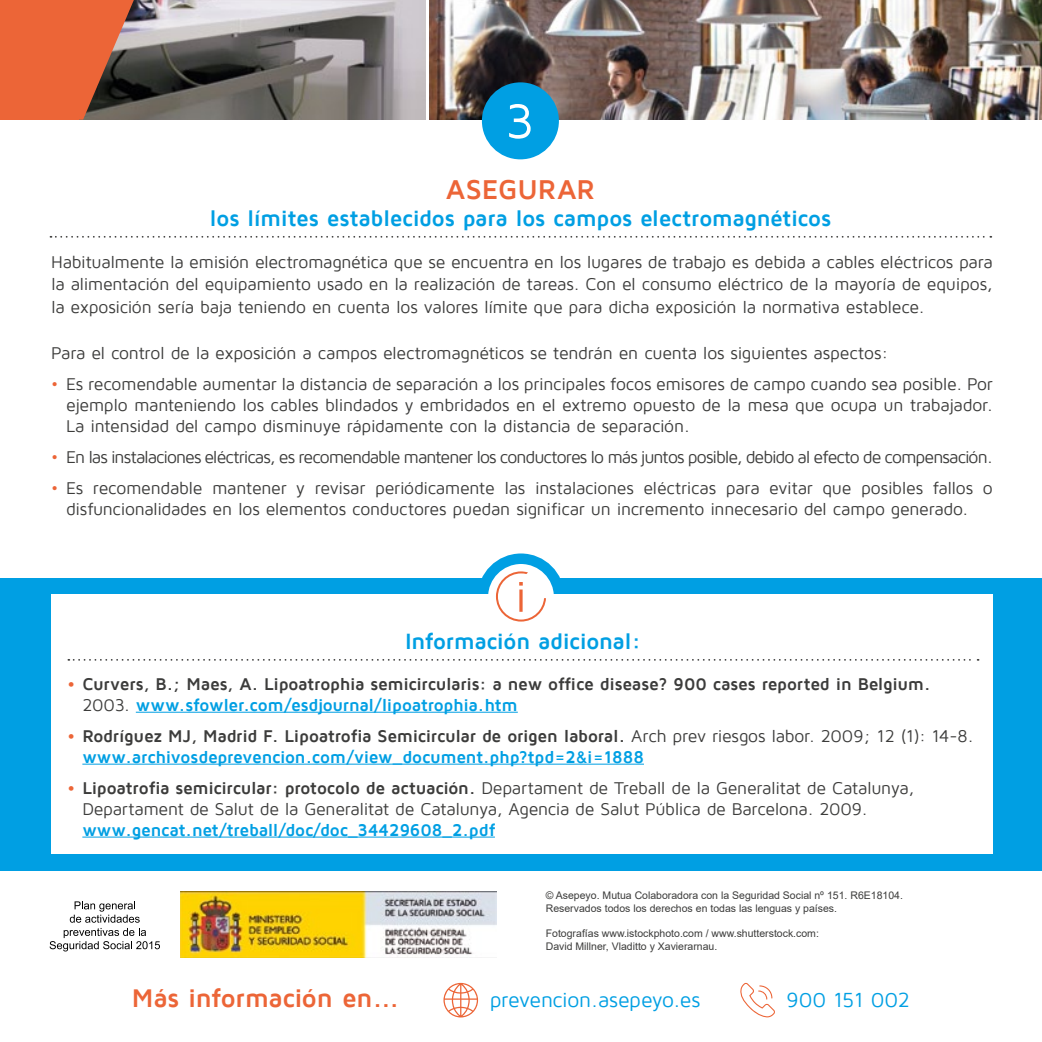
<style>
.page{position:relative;width:1042px;height:1042px;background:#fff}
.page>*{position:absolute;margin:0;border:0;box-sizing:border-box;transform-origin:0 0}
.t1{font:50.75px "Maven Pro";color:#fff}
.t2{font:700 28px "Maven Pro";color:#ec6537}
.t3{font:700 26.25px "Maven Pro";letter-spacing:-.01em;color:#ec6537}
.t4{font:700 22.75px "Maven Pro";letter-spacing:-.015em;color:#009fe3}
.t5{font:21px "Maven Pro";letter-spacing:-.015em;color:#009fe3}
.t6{font:17.5px/21px "Maven Pro";letter-spacing:-.02em;color:#3c3c3b;text-align:justify}
.t7{font:700 17.5px/21px "Maven Pro";letter-spacing:-.015em;color:#3c3c3b}
.t8{font:17.5px "Maven Pro";letter-spacing:-.055em;color:#3c3c3b}
.t9{font:700 17.5px "Maven Pro";letter-spacing:-.01em;color:#009fe3}
.t10{font:10.5px/12.6px "Arial";color:#3c3c3b}
.s1{color:#ec6537}
.s2{font-weight:400}
.s3{color:#009fe3}
.s4{font-weight:700;color:#ec6537}
.s5{font-weight:700}
</style>
<div class="page">
<div style="left:0;top:578px;width:1042px;height:292px;background:#009fe3"></div>
<svg style="left:740px;top:983px;width:35px;height:34px"></svg>
<svg style="left:443px;top:983px;width:35px;height:34px"></svg>
<img style="left:180px;top:891px;width:316px;height:66px">
<svg style="left:70px;top:901px;width:70px;height:21px"></svg>
<svg style="left:50px;top:928px;width:110px;height:23px"></svg>
<svg style="left:483px;top:559px;width:76px;height:76px"></svg>
<div style="left:477px;top:553px;width:87px;height:87px;border:10px solid #009fe3;border-radius:50%"></div>
<div style="left:51px;top:594px;width:942px;height:259px;background:#fff"></div>
<svg style="left:68px;top:659px;width:910px;height:2px"></svg>
<hr style="left:136px;top:712px;width:382px;height:1px;background:#009fe3">
<hr style="left:82px;top:764px;width:562px;height:1px;background:#009fe3">
<hr style="left:82px;top:836px;width:413px;height:1px;background:#009fe3">
<svg style="left:496px;top:571px;width:50px;height:50px"></svg>
<hr style="left:519px;top:589px;width:3px;height:23px;background:#ec6537">
<img style="left:134px;top:0;width:291px;height:120px">
<img style="left:429px;top:0;width:613px;height:120px">
<div style="left:482px;top:82px;width:77px;height:77px;background:#009fe3;border-radius:50%"></div>
<svg style="left:50px;top:236px;width:941px;height:2px"></svg>
<svg style="left:0;top:0;width:134px;height:120px;background:#ce603a"></svg>
<h1 class="t1" style="left:505px;top:95px;width:31px">3</h1>
<h2 class="t2" style="left:446px;top:174px;width:18px">ase</h2>
<h2 class="t2" style="left:498px;top:174px;width:39px">gurar</h2>
<h3 class="t4" style="left:209px;top:206px;width:623px">los límites establecidos para los campos electromagnéticos</h3>
<p class="t6" style="left:51px;top:251px;width:943px;line-height:22.8px">Habitualmente la emisión electromagnética que se encuentra en los lugares de trabajo es debida a cables eléctricos para la alimentación del equipamiento usado en la realización de tareas. Con el consumo eléctrico de la mayoría de equipos, la exposición sería baja teniendo en cuenta los valores límite que para dicha exposición la normativa establece.</p>
<p class="t6" style="left:51px;top:342px;width:839px">Para el control de la exposición a campos electromagnéticos se tendrán en cuenta los siguientes aspectos:</p>
<p class="t6" style="left:66px;top:373px;width:928px;text-indent:-15px"><span class="s1">•</span> Es recomendable aumentar la distancia de separación a los principales focos emisores de campo cuando sea posible. Por ejemplo manteniendo los cables blindados y embridados en el extremo opuesto de la mesa que ocupa un trabajador.<br>La intensidad del campo disminuye rápidamente con la distancia de separación.</p>
<p class="t8" style="left:51px;top:447px;width:943px"><span class="s1">•</span> En las instalaciones eléctricas, es recomendable mantener los conductores lo más juntos posible, debido al efecto de compensación.</p>
<p class="t6" style="left:51px;top:477px;width:943px;text-align:center"><span class="s1">•</span> Es recomendable mantener y revisar periódicamente las instalaciones eléctricas para evitar que posibles fallos o disfuncionalidades en los elementos conductores puedan significar un incremento innecesario del campo generado.</p>
<h3 class="t4" style="left:405px;top:629px;width:237px">Información adicional:</h3>
<p class="t7" style="left:82px;top:673px;width:849px;text-indent:-15px"><span class="s1">•</span> Curvers, B.; Maes, A. Lipoatrophia semicircularis: a new office disease? 900 cases reported in Belgium.<br><span class="s2">2003.</span> <span class="s3">www.sfowler.com/esdjournal/lipoatrophia.htm</span></p>
<p class="t7" style="left:82px;top:725px;width:892px;text-indent:-15px"><span class="s1">•</span> Rodríguez MJ, Madrid F. Lipoatrofia Semicircular de origen laboral. <span class="s2">Arch prev riesgos labor. 2009; 12 (1): 14-8. </span><span class="s3">www.archivosdeprevencion.com/view_document.php?tpd=2&amp;i=1888</span></p>
<p class="t6" style="left:82px;top:777px;width:833px;text-indent:-15px"><span class="s4">•</span> <span class="s5">Lipoatrofia semicircular: protocolo de actuación.</span> Departament de Treball de la Generalitat de Catalunya,<br>Departament de Salut de la Generalitat de Catalunya, Agencia de Salut Pública de Barcelona. 2009.</p>
<p class="t9" style="left:82px;top:820px;width:414px">www.gencat.net/treball/doc/doc_34429608_2.pdf</p>
<p class="t10" style="left:546px;top:889px;width:359px">© Asepeyo. Mutua Colaboradora con la Seguridad Social nº 151. R6E18104.<br>Reservados todos los derechos en todas las lenguas y países.</p>
<p class="t10" style="left:546px;top:927px;width:275px">Fotografías www.istockphoto.com / www.shutterstock.com:<br>David Millner, Vladitto y Xavierarnau.</p>
<h3 class="t3" style="left:132px;top:984px;width:269px">Más información en...</h3>
<p class="t5" style="left:490px;top:989px;width:212px">prevencion.asepeyo.es</p>
<p class="t5" style="left:786px;top:989px;width:125px">900 151 002</p>
</div>
